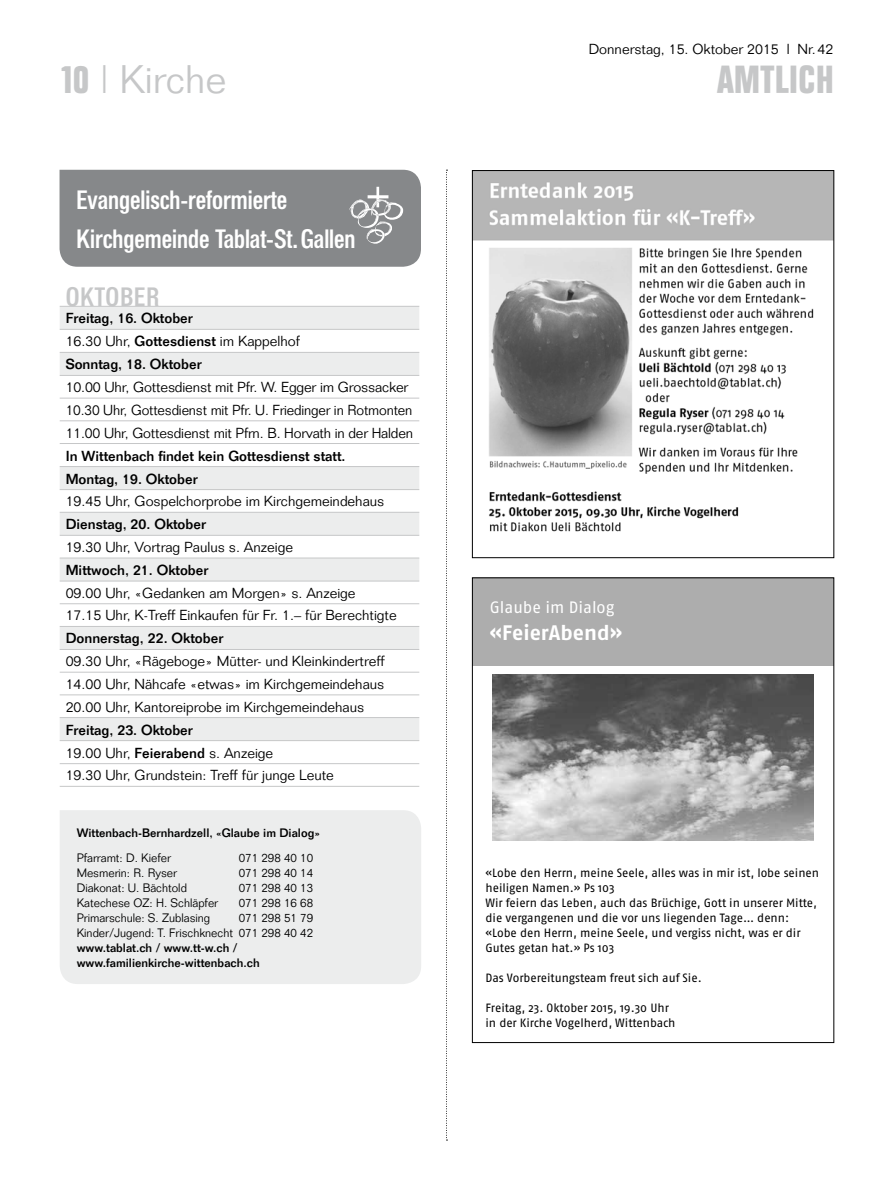
<style>
.page{position:relative;width:893px;height:1191px;background:#fff}
.page>*{position:absolute;margin:0;border:0;box-sizing:border-box;transform-origin:0 0}
.t1{font:300 39px "Folio";color:#c6c7c8}
.t2{font:700 39px "Folio Condensed BQ";letter-spacing:.025em;color:#c6c7c8}
.t3{font:500 26.25px/38.7px "Folio Condensed BQ";color:#fff}
.t4{font:500 26.25px "Folio Condensed BQ";letter-spacing:.04em;color:#c6c7c8}
.t5{font:700 21px "Fago OT";letter-spacing:.005em;color:#fff}
.t6{font:16.5px "Fago OT";color:#fff}
.t7{font:300 14.25px/22.6px "Folio";color:#000}
.t8{font:500 14.25px/23.1px "Folio";color:#000}
.t9{font:12px/15px "Fago OT";letter-spacing:-.005em;color:#000}
.t10{font:300 12px/15px "Folio";color:#000;text-align:right}
.t11{font:500 12px/15px "Folio";color:#000}
.s1{font-family:"Folio Condensed BQ";font-weight:700}
.s2{font-weight:300}
.s3{font-weight:500}
</style>
<div class="page">
<svg style="left:446px;top:170px;width:1px;height:970px"></svg>
<div style="left:60px;top:170px;width:361px;height:97px;background:#86888a"></div>
<svg style="left:60px;top:307px;width:359px;height:433px"></svg>
<hr style="left:60px;top:306px;width:359px;height:1px;background:#c6c7c8">
<hr style="left:60px;top:329px;width:359px;height:1px;background:#c6c7c8">
<hr style="left:60px;top:352px;width:359px;height:1px;background:#c6c7c8">
<hr style="left:60px;top:375px;width:359px;height:1px;background:#c6c7c8">
<hr style="left:60px;top:398px;width:359px;height:1px;background:#c6c7c8">
<hr style="left:60px;top:420px;width:359px;height:1px;background:#c6c7c8">
<hr style="left:60px;top:443px;width:359px;height:1px;background:#c6c7c8">
<hr style="left:60px;top:466px;width:359px;height:1px;background:#c6c7c8">
<hr style="left:60px;top:489px;width:359px;height:1px;background:#c6c7c8">
<hr style="left:60px;top:512px;width:359px;height:1px;background:#c6c7c8">
<hr style="left:60px;top:535px;width:359px;height:1px;background:#c6c7c8">
<hr style="left:60px;top:557px;width:359px;height:1px;background:#c6c7c8">
<hr style="left:60px;top:580px;width:359px;height:1px;background:#c6c7c8">
<hr style="left:60px;top:603px;width:359px;height:1px;background:#c6c7c8">
<hr style="left:60px;top:626px;width:359px;height:1px;background:#c6c7c8">
<hr style="left:60px;top:649px;width:359px;height:1px;background:#c6c7c8">
<hr style="left:60px;top:672px;width:359px;height:1px;background:#c6c7c8">
<hr style="left:60px;top:694px;width:359px;height:1px;background:#c6c7c8">
<hr style="left:60px;top:717px;width:359px;height:1px;background:#c6c7c8">
<hr style="left:60px;top:740px;width:359px;height:1px;background:#c6c7c8">
<hr style="left:60px;top:763px;width:359px;height:1px;background:#c6c7c8">
<hr style="left:60px;top:786px;width:359px;height:1px;background:#c6c7c8">
<div style="left:60px;top:810px;width:361px;height:174px;background:#eceded"></div>
<img style="left:474px;top:172px;width:358px;height:360px">
<div style="left:472px;top:170px;width:362px;height:388px;border:1px solid #000"></div>
<div style="left:473px;top:578px;width:361px;height:88px;background:#adadad"></div>
<img style="left:493px;top:674px;width:320px;height:166px">
<p class="t7" style="left:589px;top:37px;width:246px">Donnerstag, 15. Oktober 2015 l Nr.42</p>
<h1 class="t1" style="left:60px;top:56px;width:168px"><span class="s1">10</span> | Kirche</h1>
<h1 class="t2" style="left:717px;top:58px;width:118px">AMTLICH</h1>
<h2 class="t3" style="left:77px;top:181px;width:280px">Evangelisch-reformierte<br>Kirchgemeinde Tablat-St. Gallen</h2>
<h2 class="t4" style="left:66px;top:282px;width:95px">OKTOBER</h2>
<p class="t8" style="left:66px;top:306px;width:236px">Freitag, 16. Oktober<br><span class="s2">16.30 Uhr,</span> Gottesdienst <span class="s2">im Kappelhof<br></span>Sonntag, 18. Oktober</p>
<p class="t7" style="left:66px;top:376px;width:349px">10.00 Uhr, Gottesdienst mit Pfr. W. Egger im Grossacker<br>10.30 Uhr, Gottesdienst mit Pfr. U. Friedinger in Rotmonten<br>11.00 Uhr, Gottesdienst mit Pfrn. B. Horvath in der Halden</p>
<p class="t8" style="left:66px;top:444px;width:281px">In Wittenbach findet kein Gottesdienst statt.<br>Montag, 19. Oktober</p>
<p class="t7" style="left:66px;top:490px;width:320px">19.45 Uhr, Gospelchorprobe im Kirchgemeindehaus</p>
<p class="t8" style="left:66px;top:512px;width:142px">Dienstag, 20. Oktober</p>
<p class="t7" style="left:66px;top:536px;width:229px">19.30 Uhr, Vortrag Paulus s. Anzeige</p>
<p class="t8" style="left:66px;top:558px;width:144px">Mittwoch, 21. Oktober</p>
<p class="t7" style="left:66px;top:581px;width:332px">09.00 Uhr, «Gedanken am Morgen» s. Anzeige<br>17.15 Uhr, K-Treff Einkaufen für Fr. 1.– für Berechtigte</p>
<p class="t8" style="left:66px;top:626px;width:159px">Donnerstag, 22. Oktober</p>
<p class="t7" style="left:66px;top:650px;width:321px;text-align:justify">09.30 Uhr, «Rägeboge» Mütter- und Kleinkindertreff 14.00 Uhr, Nähcafe «etwas» im Kirchgemeindehaus 20.00 Uhr, Kantoreiprobe im Kirchgemeindehaus</p>
<p class="t7" style="left:66px;top:718px;width:270px"><span class="s3">Freitag, 23. Oktober<br></span>19.00 Uhr, <span class="s3">Feierabend</span> s. Anzeige<br>19.30 Uhr, Grundstein: Treff für junge Leute</p>
<p class="t11" style="left:77px;top:824px;width:245px">Wittenbach-Bernhardzell, «Glaube im Dialog»</p>
<p class="t10" style="left:77px;top:850px;width:96px">Pfarramt: D. Kiefer</p>
<p class="t10" style="left:239px;top:850px;width:76px">071 298 40 10</p>
<p class="t10" style="left:77px;top:865px;width:102px">Mesmerin: R. Ryser</p>
<p class="t10" style="left:239px;top:865px;width:76px">071 298 40 14</p>
<p class="t10" style="left:77px;top:880px;width:112px">Diakonat: U. Bächtold</p>
<p class="t10" style="left:239px;top:880px;width:76px">071 298 40 13</p>
<p class="t10" style="left:77px;top:895px;width:143px">Katechese OZ: H. Schläpfer</p>
<p class="t10" style="left:239px;top:895px;width:76px">071 298 16 68</p>
<p class="t10" style="left:77px;top:910px;width:135px">Primarschule: S. Zublasing</p>
<p class="t10" style="left:77px;top:910px;width:238px">071 298 51 79<br>Kinder/Jugend: T. Frischknecht 071 298 40 42</p>
<p class="t11" style="left:77px;top:940px;width:184px">www.tablat.ch / www.tt-w.ch / www.familienkirche-wittenbach.ch</p>
<p class="t6" style="left:490px;top:597px;width:126px">Glaube im Dialog</p>
<h3 class="t5" style="left:490px;top:620px;width:134px">«FeierAbend»</h3>
<p class="t9" style="left:485px;top:864px;width:335px">«Lobe den Herrn, meine Seele, alles was in mir ist, lobe seinen heiligen Namen.» Ps 103<br>Wir feiern das Leben, auch das Brüchige, Gott in unserer Mitte, die vergangenen und die vor uns liegenden Tage… denn: «Lobe den Herrn, meine Seele, und vergiss nicht, was er dir Gutes getan hat.» Ps 103</p>
<p class="t9" style="left:485px;top:969px;width:218px">Das Vorbereitungsteam freut sich auf Sie.</p>
<p class="t9" style="left:485px;top:999px;width:192px">Freitag, 23. Oktober 2015, 19.30 Uhr in der Kirche Vogelherd, Wittenbach</p>
</div>
